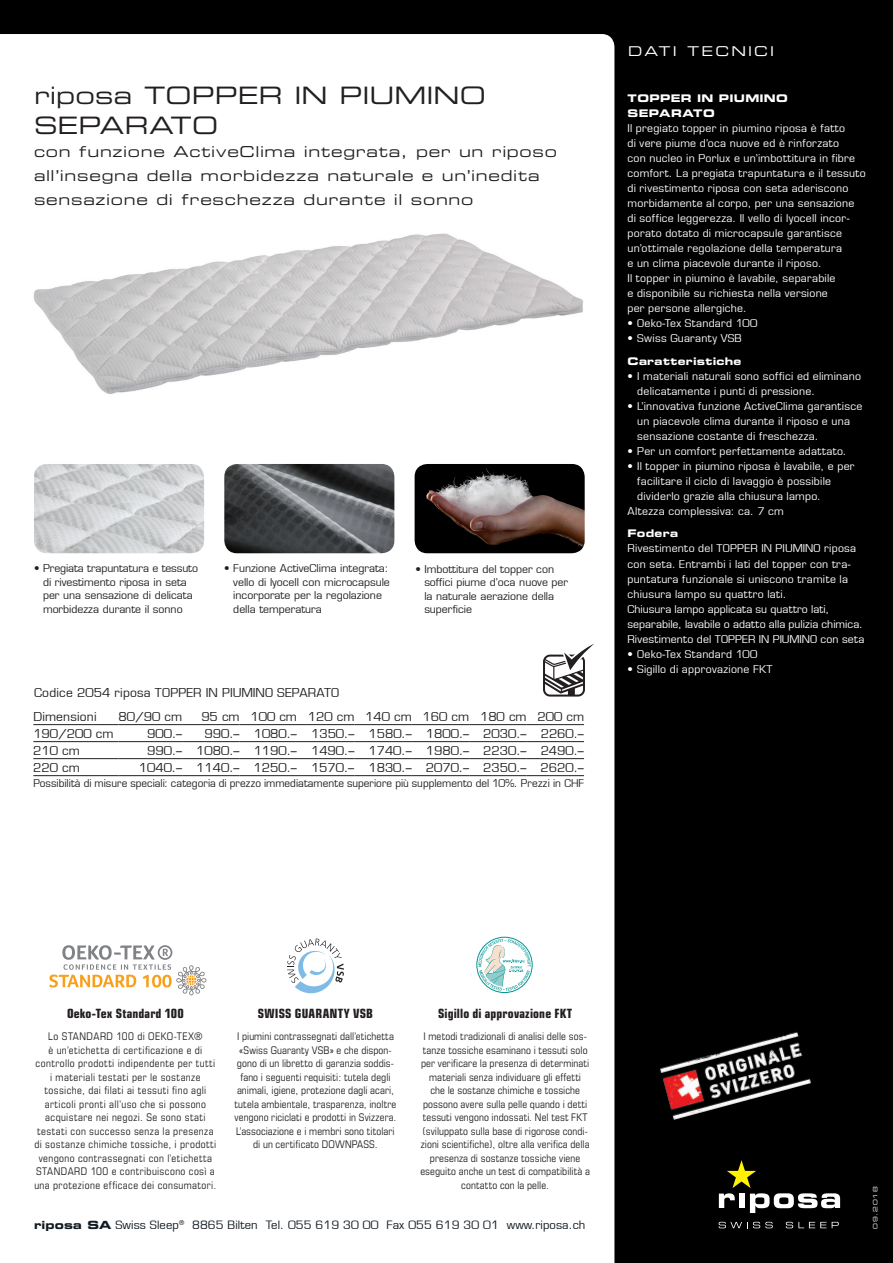
<style>
.page{position:relative;width:893px;height:1263px;background:#000}
.page>*{position:absolute;margin:0;border:0;box-sizing:border-box;transform-origin:0 0}
.t1{font:24px/30px "Eurostile Extended Two";letter-spacing:.01em;color:#231f20}
.t2{font:15px/24px "Eurostile Extended Two";letter-spacing:.05em;color:#231f20}
.t3{font:13.5px "Eurostile Extended Two";letter-spacing:.16em;color:#fff}
.t4{font:700 condensed 12.75px "Eurostile";letter-spacing:.015em;color:#231f20}
.t5{font:12px/24.3px "Eurostile";color:#231f20}
.t6{font:11.25px "Eurostile";letter-spacing:.01em;color:#101a21}
.t7{font:10.5px/15px "Eurostile";letter-spacing:.025em;color:#fff}
.t8{font:condensed 10.5px/13.5px "Eurostile";letter-spacing:.015em;color:#231f20;text-align:center}
.t9{font:condensed 10.5px/13.5px "Eurostile";letter-spacing:.04em;color:#231f20;text-align:center}
.t10{font:10.5px/13.5px "Eurostile";color:#231f20}
.t11{font:10.5px "Eurostile";color:#231f20;scale:.95 1}
.t12{font:10.5px/15px "Eurostile Bold Extended Two";letter-spacing:.025em;color:#fff}
.t13{font:6px "Eurostile Extended Two";letter-spacing:.145em;color:#fff}
.s1{font-family:"Eurostile Bold Extended Two"}
</style>
<div class="page">
<div style="left:0;top:34px;width:614px;height:1229px;background:#fff"></div>
<img style="left:34px;top:464px;width:170px;height:89px">
<img style="left:415px;top:464px;width:170px;height:89px">
<img style="left:224px;top:464px;width:170px;height:89px">
<svg style="left:719px;top:1222px;width:54px;height:6px"></svg>
<svg style="left:786px;top:1222px;width:53px;height:6px"></svg>
<svg style="left:719px;top:1160px;width:121px;height:53px"></svg>
<img style="left:659px;top:1031px;width:152px;height:89px">
<div style="left:543px;top:655px;width:42px;height:41px;border:2px solid #231f20;border-radius:6px"></div>
<svg style="left:544px;top:634px;width:65px;height:61px;background:#d2d1d1"></svg>
<hr style="left:33px;top:724px;width:85px;height:1px;background:#231f20">
<hr style="left:118px;top:724px;width:64px;height:1px;background:#231f20">
<hr style="left:182px;top:724px;width:58px;height:1px;background:#231f20">
<hr style="left:240px;top:724px;width:57px;height:1px;background:#231f20">
<hr style="left:297px;top:724px;width:57px;height:1px;background:#231f20">
<hr style="left:354px;top:724px;width:58px;height:1px;background:#231f20">
<hr style="left:412px;top:724px;width:57px;height:1px;background:#231f20">
<hr style="left:33px;top:741px;width:85px;height:1px;background:#231f20">
<hr style="left:118px;top:741px;width:64px;height:1px;background:#231f20">
<hr style="left:182px;top:741px;width:58px;height:1px;background:#231f20">
<hr style="left:240px;top:741px;width:57px;height:1px;background:#231f20">
<hr style="left:297px;top:741px;width:57px;height:1px;background:#231f20">
<hr style="left:354px;top:741px;width:58px;height:1px;background:#231f20">
<hr style="left:412px;top:741px;width:57px;height:1px;background:#231f20">
<hr style="left:33px;top:758px;width:85px;height:1px;background:#231f20">
<hr style="left:118px;top:758px;width:64px;height:1px;background:#231f20">
<hr style="left:182px;top:758px;width:58px;height:1px;background:#231f20">
<hr style="left:240px;top:758px;width:57px;height:1px;background:#231f20">
<hr style="left:297px;top:758px;width:57px;height:1px;background:#231f20">
<hr style="left:354px;top:758px;width:58px;height:1px;background:#231f20">
<hr style="left:412px;top:758px;width:57px;height:1px;background:#231f20">
<hr style="left:33px;top:775px;width:85px;height:1px;background:#231f20">
<hr style="left:118px;top:775px;width:64px;height:1px;background:#231f20">
<hr style="left:182px;top:775px;width:58px;height:1px;background:#231f20">
<hr style="left:240px;top:775px;width:57px;height:1px;background:#231f20">
<hr style="left:297px;top:775px;width:57px;height:1px;background:#231f20">
<hr style="left:354px;top:775px;width:58px;height:1px;background:#231f20">
<hr style="left:412px;top:775px;width:57px;height:1px;background:#231f20">
<hr style="left:469px;top:724px;width:58px;height:1px;background:#231f20">
<hr style="left:527px;top:724px;width:57px;height:1px;background:#231f20">
<hr style="left:469px;top:741px;width:58px;height:1px;background:#231f20">
<hr style="left:527px;top:741px;width:57px;height:1px;background:#231f20">
<hr style="left:469px;top:758px;width:58px;height:1px;background:#231f20">
<hr style="left:527px;top:758px;width:57px;height:1px;background:#231f20">
<hr style="left:469px;top:775px;width:58px;height:1px;background:#231f20">
<hr style="left:527px;top:775px;width:57px;height:1px;background:#231f20">
<svg style="left:287px;top:938px;width:57px;height:57px;background:#dfe8ee"></svg>
<svg style="left:49px;top:945px;width:157px;height:50px;background:#ebe3d7"></svg>
<img style="left:23px;top:221px;width:572px;height:180px">
<svg style="left:477px;top:937px;width:55px;height:56px;background:#d3e9e7"></svg>
<div style="left:476px;top:937px;width:56px;height:56px;border:1px solid #009591;border-radius:50%"></div>
<h1 class="t1" style="left:34px;top:79px;width:453px">riposa TOPPER IN PIUMINO<br>SEPARATO</h1>
<h2 class="t2" style="left:34px;top:140px;width:525px">con funzione ActiveClima integrata, per un riposo all’insegna della morbidezza naturale e un’inedita sensazione di freschezza durante il sonno</h2>
<p class="t10" style="left:233px;top:562px;width:158px;text-indent:-9px">• Funzione ActiveClima integrata: vello di lyocell con microcapsule incorporate per la regolazione della temperatura</p>
<p class="t10" style="left:34px;top:562px;width:165px;text-align:center">• Pregiata trapuntatura e tessuto di rivestimento riposa in seta<br>per una sensazione di delicata morbidezza durante il sonno</p>
<p class="t10" style="left:424px;top:562px;width:145px;text-indent:-9px">• Imbottitura del topper con soffici piume d’oca nuove per la naturale aerazione della superficie</p>
<p class="t5" style="left:33px;top:680px;width:307px">Codice 2054 riposa TOPPER IN PIUMINO SEPARATO<br>Dimensioni</p>
<p class="t5" style="left:119px;top:704px;width:65px">80/90 cm</p>
<p class="t5" style="left:201px;top:704px;width:384px">95 cm 100 cm 120 cm 140 cm 160 cm 180 cm 200 cm</p>
<p class="t5" style="left:33px;top:721px;width:82px">190/200 cm</p>
<p class="t5" style="left:147px;top:721px;width:36px">900.–</p>
<p class="t5" style="left:205px;top:721px;width:381px">990.– 1080.– 1350.– 1580.– 1800.– 2030.– 2260.–</p>
<p class="t5" style="left:33px;top:738px;width:48px">210 cm</p>
<p class="t5" style="left:147px;top:738px;width:438px">990.– 1080.– 1190.– 1490.– 1740.– 1980.– 2230.– 2490.–</p>
<p class="t5" style="left:33px;top:755px;width:48px">220 cm</p>
<p class="t5" style="left:139px;top:755px;width:447px">1040.– 1140.– 1250.– 1570.– 1830.– 2070.– 2350.– 2620.–</p>
<p class="t11" style="left:33px;top:776px;width:581px">Possibilità di misure speciali: categoria di prezzo immediatamente superiore più supplemento del 10%. Prezzi in CHF</p>
<p class="t3" style="left:628px;top:42px;width:148px">DATI TECNICI</p>
<p class="t12" style="left:627px;top:91px;width:162px">TOPPER IN PIUMINO<br>SEPARATO</p>
<p class="t7" style="left:627px;top:121px;width:240px">Il pregiato topper in piumino riposa è fatto<br>di vere piume d’oca nuove ed è rinforzato<br>con nucleo in Porlux e un’imbottitura in fibre comfort. La pregiata trapuntatura e il tessuto di rivestimento riposa con seta aderiscono morbidamente al corpo, per una sensazione<br>di soffice leggerezza. Il vello di lyocell incor&shy;porato dotato di microcapsule garantisce un’ottimale regolazione della temperatura<br>e un clima piacevole durante il riposo.<br>Il topper in piumino è lavabile, separabile<br>e disponibile su richiesta nella versione<br>per persone allergiche.</p>
<p class="t7" style="left:627px;top:316px;width:131px">• Oeko-Tex Standard 100</p>
<p class="t7" style="left:627px;top:331px;width:116px">• Swiss Guaranty VSB</p>
<p class="t12" style="left:627px;top:353px;width:115px">Caratteristiche</p>
<p class="t7" style="left:637px;top:369px;width:225px;text-indent:-10px">• I materiali naturali sono soffici ed eliminano delicatamente i punti di pressione.</p>
<p class="t7" style="left:637px;top:399px;width:227px;text-indent:-10px">• L’innovativa funzione ActiveClima garantisce un piacevole clima durante il riposo e una sensazione costante di freschezza.</p>
<p class="t7" style="left:627px;top:444px;width:221px">• Per un comfort perfettamente adattato.</p>
<p class="t7" style="left:627px;top:459px;width:229px">• Il topper in piumino riposa è lavabile, e per</p>
<p class="t7" style="left:637px;top:474px;width:195px">facilitare il ciclo di lavaggio è possibile</p>
<p class="t7" style="left:637px;top:489px;width:185px">dividerlo grazie alla chiusura lampo.</p>
<p class="t7" style="left:627px;top:504px;width:158px">Altezza complessiva: ca. 7 cm</p>
<p class="t12" style="left:627px;top:526px;width:52px">Fodera</p>
<p class="t7" style="left:627px;top:541px;width:238px">Rivestimento del TOPPER IN PIUMINO riposa con seta. Entrambi i lati del topper con tra&shy;puntatura funzionale si uniscono tramite la chiusura lampo su quattro lati.<br>Chiusura lampo applicata su quattro lati, separabile, lavabile o adatto alla pulizia chimica.<br>Rivestimento del TOPPER IN PIUMINO con seta</p>
<p class="t7" style="left:627px;top:646px;width:131px">• Oeko-Tex Standard 100</p>
<p class="t7" style="left:627px;top:661px;width:147px">• Sigillo di approvazione FKT</p>
<p class="t4" style="left:67px;top:1006px;width:118px">Oeko-Tex Standard 100</p>
<p class="t9" style="left:34px;top:1029px;width:184px">Lo STANDARD 100 di OEKO-TEX®<br>è un’etichetta di certificazione e di controllo prodotti indipendente per tutti i materiali testati per le sostanze tossiche, dai filati ai tessuti fino agli articoli pronti all'uso che si possono acquistare nei negozi. Se sono stati testati con successo senza la presenza di sostanze chimiche tossiche, i prodotti vengono contrassegnati con l’etichetta STANDARD 100 e contribuiscono così a una protezione efficace dei consumatori.</p>
<p class="t4" style="left:258px;top:1006px;width:117px">SWISS GUARANTY VSB</p>
<p class="t8" style="left:234px;top:1029px;width:163px">I piumini contrassegnati dall’etichetta «Swiss Guaranty VSB» e che dispon&shy;gono di un libretto di garanzia soddis&shy;fano i seguenti requisiti: tutela degli animali, igiene, protezione dagli acari, tutela ambientale, trasparenza, inoltre vengono riciclati e prodotti in Svizzera.<br>L’associazione e i membri sono titolari di un certificato DOWNPASS.</p>
<p class="t4" style="left:438px;top:1006px;width:136px">Sigillo di approvazione FKT</p>
<p class="t8" style="left:420px;top:1029px;width:171px">I metodi tradizionali di analisi delle sos&shy;tanze tossiche esaminano i tessuti solo per verificare la presenza di determinati materiali senza individuare gli effetti<br>che le sostanze chimiche e tossiche possono avere sulla pelle quando i detti tessuti vengono indossati. Nel test FKT (sviluppato sulla base di rigorose condi&shy;zioni scientifiche), oltre alla verifica della presenza di sostanze tossiche viene eseguito anche un test di compatibilità a contatto con la pelle.</p>
<p class="t6" style="left:34px;top:1218px;width:553px"><span class="s1">riposa SA</span> Swiss Sleep<sup>®</sup> 8865 Bilten Tel. 055 619 30 00 Fax 055 619 30 01 www.riposa.ch</p>
<p class="t13" style="left:871px;top:1229px;width:44px;rotate:-90deg">09.2018</p>
</div>
